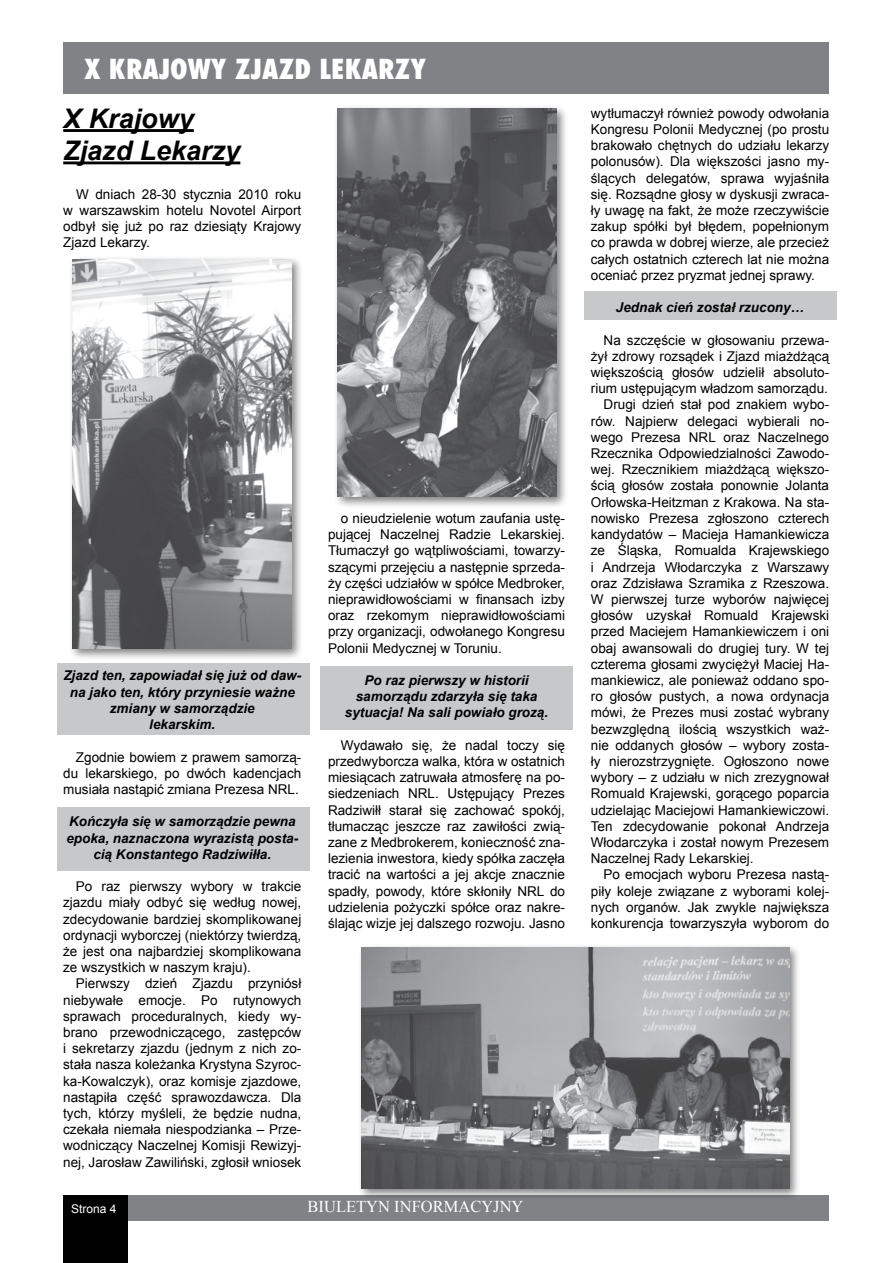
<style>
.page{position:relative;width:893px;height:1263px;background:#fff}
.page>*{position:absolute;margin:0;border:0;box-sizing:border-box;transform-origin:0 0}
.t1{font:800 27px "Fujiyama";color:#fff}
.t2{font:italic 700 27px/32.4px "Arial";color:#000}
.t3{font:16.5px "Times New Roman";color:#fff}
.t4{font:13.5px/16.2px "Arial";color:#000;text-align:justify}
.t5{font:italic 700 13.5px/16.2px "Arial";color:#000;text-align:center}
.t6{font:12px "Arial";color:#fff}
</style>
<div class="page">
<div style="left:64px;top:43px;width:765px;height:51px;background:#808285"></div>
<div style="left:64px;top:1195px;width:765px;height:25px;background:#808285"></div>
<div style="left:64px;top:1195px;width:64px;height:68px;background:#000"></div>
<div style="left:585px;top:292px;width:252px;height:28px;background:#c7c8ca"></div>
<div style="left:321px;top:666px;width:252px;height:64px;background:#c7c8ca"></div>
<div style="left:57px;top:663px;width:252px;height:72px;background:#c7c8ca"></div>
<div style="left:57px;top:807px;width:252px;height:64px;background:#c7c8ca"></div>
<hr style="left:63px;top:129px;width:131px;height:3px;background:#000">
<hr style="left:63px;top:162px;width:177px;height:2px;background:#000">
<div style="left:68px;top:255px;width:235px;height:405px;background:#000;opacity:.5"></div>
<img style="left:72px;top:259px;width:219px;height:389px">
<div style="left:357px;top:944px;width:444px;height:257px;background:#000;opacity:.5"></div>
<img style="left:361px;top:948px;width:428px;height:240px">
<div style="left:334px;top:104px;width:234px;height:405px;background:#000;opacity:.5"></div>
<img style="left:338px;top:108px;width:218px;height:389px">
<h1 class="t1" style="left:84px;top:51px;width:343px">X KRAJOWY ZJAZD LEKARZY</h1>
<h1 class="t2" style="left:63px;top:103px;width:179px">X Krajowy<br>Zjazd Lekarzy</h1>
<p class="t4" style="left:63px;top:186px;width:240px;text-indent:13px">W dniach 28-30 stycznia 2010 roku w warszawskim hotelu Novotel Airport odbył się już po raz dziesiąty Krajowy Zjazd Lekarzy.</p>
<p class="t5" style="left:63px;top:668px;width:239px">Zjazd ten, zapowiadał się już od daw&shy;na jako ten, który przyniesie ważne zmiany w samorządzie<br>lekarskim.</p>
<p class="t4" style="left:63px;top:749px;width:240px;text-indent:13px">Zgodnie bowiem z prawem samorzą&shy;du lekarskiego, po dwóch kadencjach musiała nastąpić zmiana Prezesa NRL.</p>
<p class="t5" style="left:66px;top:814px;width:233px">Kończyła się w samorządzie pewna epoka, naznaczona wyrazistą posta&shy;cią Konstantego Radziwiłła.</p>
<p class="t4" style="left:63px;top:878px;width:240px;text-indent:13px">Po raz pierwszy wybory w trakcie zjazdu miały odbyć się według nowej, zdecydowanie bardziej skomplikowanej ordynacji wyborczej (niektórzy twierdzą, że jest ona najbardziej skomplikowana ze wszystkich w naszym kraju).</p>
<p class="t4" style="left:63px;top:976px;width:240px;text-indent:13px">Pierwszy dzień Zjazdu przyniósł niebywałe emocje. Po rutynowych sprawach proceduralnych, kiedy wy&shy;brano przewodniczącego, zastępców i sekretarzy zjazdu (jednym z nich zo&shy;stała nasza koleżanka Krystyna Szyroc&shy;ka-Kowalczyk), oraz komisje zjazdowe, nastąpiła część sprawozdawcza. Dla tych, którzy myśleli, że będzie nudna, czekała niemała niespodzianka – Prze&shy;wodniczący Naczelnej Komisji Rewizyj&shy;nej, Jarosław Zawiliński, zgłosił wniosek</p>
<p class="t4" style="left:328px;top:510px;width:238px;text-indent:13px">o nieudzielenie wotum zaufania ustę&shy;pującej Naczelnej Radzie Lekarskiej.<br>Tłumaczył go wątpliwościami, towarzy&shy;szącymi przejęciu a następnie sprzeda&shy;ży części udziałów w spółce Medbroker, nieprawidłowościami w finansach izby oraz rzekomym nieprawidłowościami przy organizacji, odwołanego Kongresu Polonii Medycznej w Toruniu.</p>
<p class="t5" style="left:345px;top:673px;width:205px">Po raz pierwszy w historii samorządu zdarzyła się taka sytuacja! Na sali powiało grozą.</p>
<p class="t4" style="left:328px;top:737px;width:238px;text-indent:13px">Wydawało się, że nadal toczy się przedwyborcza walka, która w ostatnich miesiącach zatruwała atmosferę na po&shy;siedzeniach NRL. Ustępujący Prezes Radziwiłł starał się zachować spokój, tłumacząc jeszcze raz zawiłości zwią&shy;zane z Medbrokerem, konieczność zna&shy;lezienia inwestora, kiedy spółka zaczęła tracić na wartości a jej akcje znacznie spadły, powody, które skłoniły NRL do udzielenia pożyczki spółce oraz nakre&shy;ślając wizje jej dalszego rozwoju. Jasno</p>
<p class="t6" style="left:71px;top:1201px;width:47px">Strona 4</p>
<p class="t3" style="left:308px;top:1195px;width:217px">BIULETYN INFORMACYJNY</p>
<p class="t4" style="left:591px;top:105px;width:240px">wytłumaczył również powody odwołania Kongresu Polonii Medycznej (po prostu brakowało chętnych do udziału lekarzy polonusów). Dla większości jasno my&shy;ślących delegatów, sprawa wyjaśniła się. Rozsądne głosy w dyskusji zwraca&shy;ły uwagę na fakt, że może rzeczywiście zakup spółki był błędem, popełnionym co prawda w dobrej wierze, ale przecież całych ostatnich czterech lat nie można oceniać przez pryzmat jednej sprawy.</p>
<p class="t5" style="left:616px;top:300px;width:190px">Jednak cień został rzucony…</p>
<p class="t4" style="left:604px;top:332px;width:227px">Na szczęście w głosowaniu przewa-</p>
<p class="t4" style="left:591px;top:348px;width:240px">żył zdrowy rozsądek i Zjazd miażdżącą</p>
<p class="t4" style="left:591px;top:364px;width:240px">większością głosów udzielił absoluto-</p>
<p class="t4" style="left:591px;top:381px;width:239px">rium ustępującym władzom samorządu.</p>
<p class="t4" style="left:604px;top:397px;width:227px">Drugi dzień stał pod znakiem wybo-</p>
<p class="t4" style="left:591px;top:413px;width:240px">rów. Najpierw delegaci wybierali no-</p>
<p class="t4" style="left:591px;top:429px;width:240px">wego Prezesa NRL oraz Naczelnego</p>
<p class="t4" style="left:591px;top:445px;width:240px">Rzecznika Odpowiedzialności Zawodo-</p>
<p class="t4" style="left:591px;top:462px;width:240px">wej. Rzecznikiem miażdżącą większo-</p>
<p class="t4" style="left:591px;top:478px;width:240px">ścią głosów została ponownie Jolanta</p>
<p class="t4" style="left:591px;top:494px;width:240px">Orłowska-Heitzman z Krakowa. Na sta-</p>
<p class="t4" style="left:591px;top:510px;width:240px">nowisko Prezesa zgłoszono czterech</p>
<p class="t4" style="left:591px;top:526px;width:240px">kandydatów – Macieja Hamankiewicza</p>
<p class="t4" style="left:591px;top:543px;width:240px">ze Śląska, Romualda Krajewskiego</p>
<p class="t4" style="left:591px;top:559px;width:240px">i Andrzeja Włodarczyka z Warszawy</p>
<p class="t4" style="left:591px;top:575px;width:240px">oraz Zdzisława Szramika z Rzeszowa.</p>
<p class="t4" style="left:591px;top:591px;width:240px">W pierwszej turze wyborów najwięcej</p>
<p class="t4" style="left:591px;top:607px;width:240px">głosów uzyskał Romuald Krajewski</p>
<p class="t4" style="left:591px;top:624px;width:240px">przed Maciejem Hamankiewiczem i oni</p>
<p class="t4" style="left:591px;top:640px;width:240px">obaj awansowali do drugiej tury. W tej</p>
<p class="t4" style="left:591px;top:656px;width:240px">czterema głosami zwyciężył Maciej Ha-</p>
<p class="t4" style="left:591px;top:672px;width:240px">mankiewicz, ale ponieważ oddano spo-</p>
<p class="t4" style="left:591px;top:688px;width:240px">ro głosów pustych, a nowa ordynacja</p>
<p class="t4" style="left:591px;top:705px;width:240px">mówi, że Prezes musi zostać wybrany</p>
<p class="t4" style="left:591px;top:721px;width:240px">bezwzględną ilością wszystkich waż-</p>
<p class="t4" style="left:591px;top:737px;width:240px">nie oddanych głosów – wybory zosta-</p>
<p class="t4" style="left:591px;top:753px;width:240px">ły nierozstrzygnięte. Ogłoszono nowe</p>
<p class="t4" style="left:591px;top:769px;width:240px">wybory – z udziału w nich zrezygnował</p>
<p class="t4" style="left:591px;top:786px;width:240px">Romuald Krajewski, gorącego poparcia</p>
<p class="t4" style="left:591px;top:802px;width:240px">udzielając Maciejowi Hamankiewiczowi.</p>
<p class="t4" style="left:591px;top:818px;width:240px">Ten zdecydowanie pokonał Andrzeja</p>
<p class="t4" style="left:591px;top:834px;width:240px">Włodarczyka i został nowym Prezesem</p>
<p class="t4" style="left:591px;top:850px;width:164px">Naczelnej Rady Lekarskiej.</p>
<p class="t4" style="left:604px;top:867px;width:227px">Po emocjach wyboru Prezesa nastą-</p>
<p class="t4" style="left:591px;top:883px;width:240px">piły koleje związane z wyborami kolej-</p>
<p class="t4" style="left:591px;top:899px;width:240px">nych organów. Jak zwykle największa</p>
<p class="t4" style="left:591px;top:915px;width:240px">konkurencja towarzyszyła wyborom do</p>
</div>
